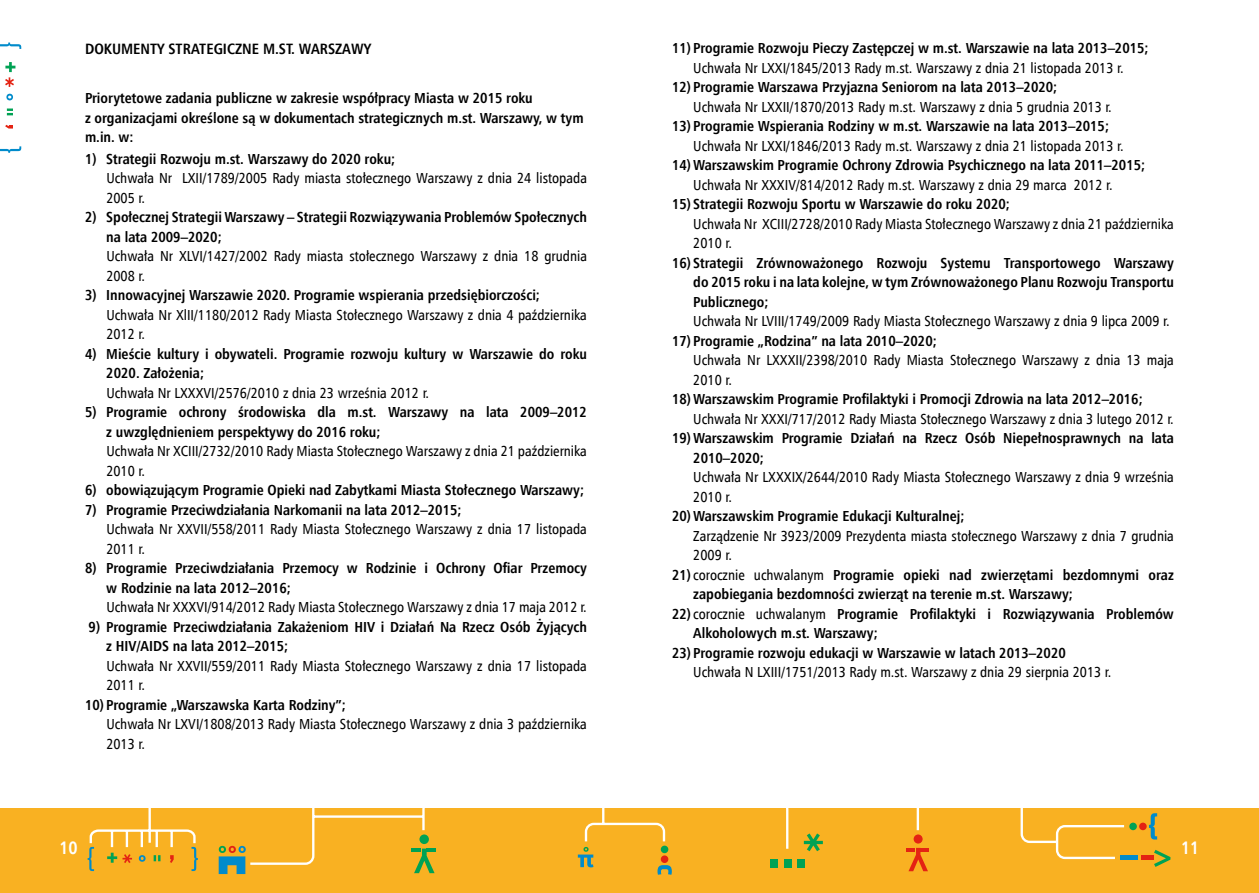
<style>
.page{position:relative;width:1259px;height:893px;background:#fff}
.page>*{position:absolute;margin:0;border:0;box-sizing:border-box;transform-origin:0 0}
.t1{font:700 18px "Humnst 777 Cn TL";color:#fff}
.t2{font:700 15px "Humnst 777 Cn EU";color:#000}
.t3{font:700 14.55px/19.5px "Humnst 777 Cn EU";color:#000}
.t4{font:14.55px/19.5px "Humnst 777 Cn EU";color:#000}
.s1{font-weight:400}
</style>
<div class="page">
<div style="left:0;top:808px;width:1259px;height:85px;background:#f9b122"></div>
<svg style="left:89px;top:808px;width:1037px;height:58px"></svg>
<svg style="left:411px;top:849px;width:25px;height:24px"></svg>
<div style="left:419px;top:834px;width:10px;height:10px;background:#00a254;border-radius:50%"></div>
<svg style="left:906px;top:848px;width:23px;height:23px"></svg>
<div style="left:913px;top:834px;width:9px;height:9px;background:#e42313;border-radius:50%"></div>
<svg style="left:88px;top:847px;width:6px;height:24px"></svg>
<svg style="left:191px;top:847px;width:7px;height:24px"></svg>
<svg style="left:578px;top:847px;width:15px;height:20px"></svg>
<svg style="left:107px;top:853px;width:25px;height:10px"></svg>
<svg style="left:139px;top:855px;width:7px;height:7px"></svg>
<svg style="left:154px;top:855px;width:6px;height:6px"></svg>
<svg style="left:170px;top:855px;width:4px;height:8px"></svg>
<hr style="left:1120px;top:856px;width:18px;height:4px;background:#008bcb">
<hr style="left:1141px;top:856px;width:13px;height:4px;background:#e42313">
<svg style="left:1154px;top:850px;width:16px;height:17px"></svg>
<svg style="left:219px;top:846px;width:27px;height:28px"></svg>
<div style="left:770px;top:859px;width:7px;height:9px;background:#00a254"></div>
<div style="left:784px;top:859px;width:7px;height:9px;background:#00a254"></div>
<div style="left:797px;top:859px;width:7px;height:9px;background:#00a254"></div>
<svg style="left:804px;top:833px;width:19px;height:18px"></svg>
<div style="left:1129px;top:823px;width:8px;height:7px;background:#00a254;border-radius:50%"></div>
<div style="left:1139px;top:823px;width:7px;height:7px;background:#e42313;border-radius:50%"></div>
<svg style="left:1149px;top:813px;width:8px;height:26px"></svg>
<div style="left:661px;top:846px;width:7px;height:7px;background:#00a254;border-radius:50%"></div>
<div style="left:661px;top:855px;width:7px;height:8px;background:#e42313;border-radius:50%"></div>
<svg style="left:657px;top:865px;width:15px;height:10px"></svg>
<svg style="left:0;top:43px;width:21px;height:6px"></svg>
<svg style="left:0;top:146px;width:21px;height:7px"></svg>
<svg style="left:5px;top:62px;width:10px;height:25px"></svg>
<svg style="left:6px;top:94px;width:7px;height:6px"></svg>
<svg style="left:7px;top:109px;width:6px;height:6px"></svg>
<svg style="left:5px;top:125px;width:8px;height:4px"></svg>
<p class="t2" style="left:85px;top:39px;width:288px">DOKUMENTY STRATEGICZNE M.ST. WARSZAWY</p>
<p class="t3" style="left:85px;top:88px;width:500px">Priorytetowe zadania publiczne w zakresie współpracy Miasta w 2015 roku<br>z organizacjami określone są w dokumentach strategicznych m.st. Warszawy, w tym m.in. w:</p>
<p class="t3" style="left:85px;top:149px;width:312px">1) Strategii Rozwoju m.st. Warszawy do 2020 roku;</p>
<p class="t4" style="left:106px;top:168px;width:482px">Uchwała Nr LXII/1789/2005 Rady miasta stołecznego Warszawy z dnia 24 listopada<br>2005 r.</p>
<p class="t3" style="left:106px;top:207px;width:482px;text-indent:-21px">2) Społecznej Strategii Warszawy – Strategii Rozwiązywania Problemów Społecznych na lata 2009–2020;</p>
<p class="t4" style="left:106px;top:246px;width:482px">Uchwała Nr XLVI/1427/2002 Rady miasta stołecznego Warszawy z dnia 18 grudnia<br>2008 r.</p>
<p class="t3" style="left:85px;top:285px;width:456px">3) Innowacyjnej Warszawie 2020. Programie wspierania przedsiębiorczości;</p>
<p class="t4" style="left:106px;top:305px;width:482px">Uchwała Nr XlII/1180/2012 Rady Miasta Stołecznego Warszawy z dnia 4 października<br>2012 r.</p>
<p class="t3" style="left:106px;top:344px;width:482px;text-indent:-21px">4) Mieście kultury i obywateli. Programie rozwoju kultury w Warszawie do roku<br>2020. Założenia;</p>
<p class="t4" style="left:106px;top:383px;width:324px">Uchwała Nr LXXXVI/2576/2010 z dnia 23 września 2012 r.</p>
<p class="t3" style="left:106px;top:402px;width:482px;text-indent:-21px">5) Programie ochrony środowiska dla m.st. Warszawy na lata 2009–2012 z uwzględnieniem perspektywy do 2016 roku;</p>
<p class="t4" style="left:106px;top:441px;width:482px">Uchwała Nr XCIII/2732/2010 Rady Miasta Stołecznego Warszawy z dnia 21 października<br>2010 r.</p>
<p class="t3" style="left:85px;top:480px;width:500px">6) obowiązującym Programie Opieki nad Zabytkami Miasta Stołecznego Warszawy;</p>
<p class="t3" style="left:85px;top:500px;width:378px">7) Programie Przeciwdziałania Narkomanii na lata 2012–2015;</p>
<p class="t4" style="left:106px;top:519px;width:482px">Uchwała Nr XXVII/558/2011 Rady Miasta Stołecznego Warszawy z dnia 17 listopada<br>2011 r.</p>
<p class="t3" style="left:106px;top:558px;width:482px;text-indent:-21px">8) Programie Przeciwdziałania Przemocy w Rodzinie i Ochrony Ofiar Przemocy w Rodzinie na lata 2012–2016;</p>
<p class="t4" style="left:106px;top:597px;width:482px">Uchwała Nr XXXVI/914/2012 Rady Miasta Stołecznego Warszawy z dnia 17 maja 2012 r.</p>
<p class="t3" style="left:106px;top:617px;width:482px;text-indent:-18px">9) Programie Przeciwdziałania Zakażeniom HIV i Działań Na Rzecz Osób Żyjących z HIV/AIDS na lata 2012–2015;</p>
<p class="t4" style="left:106px;top:656px;width:482px">Uchwała Nr XXVII/559/2011 Rady Miasta Stołecznego Warszawy z dnia 17 listopada<br>2011 r.</p>
<p class="t3" style="left:85px;top:695px;width:262px">10) Programie „Warszawska Karta Rodziny”;</p>
<p class="t4" style="left:106px;top:714px;width:482px">Uchwała Nr LXVI/1808/2013 Rady Miasta Stołecznego Warszawy z dnia 3 października<br>2013 r.</p>
<p class="t1" style="left:60px;top:836px;width:20px">10</p>
<p class="t3" style="left:672px;top:39px;width:478px">11) Programie Rozwoju Pieczy Zastępczej w m.st. Warszawie na lata 2013–2015;</p>
<p class="t4" style="left:693px;top:58px;width:432px">Uchwała Nr LXXI/1845/2013 Rady m.st. Warszawy z dnia 21 listopada 2013 r.</p>
<p class="t3" style="left:672px;top:78px;width:387px">12) Programie Warszawa Przyjazna Seniorom na lata 2013–2020;</p>
<p class="t4" style="left:693px;top:97px;width:420px">Uchwała Nr LXXII/1870/2013 Rady m.st. Warszawy z dnia 5 grudnia 2013 r.</p>
<p class="t3" style="left:672px;top:117px;width:438px">13) Programie Wspierania Rodziny w m.st. Warszawie na lata 2013–2015;</p>
<p class="t4" style="left:693px;top:136px;width:432px">Uchwała Nr LXXI/1846/2013 Rady m.st. Warszawy z dnia 21 listopada 2013 r.</p>
<p class="t3" style="left:672px;top:156px;width:475px">14) Warszawskim Programie Ochrony Zdrowia Psychicznego na lata 2011–2015;</p>
<p class="t4" style="left:693px;top:175px;width:421px">Uchwała Nr XXXIV/814/2012 Rady m.st. Warszawy z dnia 29 marca 2012 r.</p>
<p class="t3" style="left:672px;top:195px;width:339px">15) Strategii Rozwoju Sportu w Warszawie do roku 2020;</p>
<p class="t4" style="left:693px;top:214px;width:482px">Uchwała Nr XCIII/2728/2010 Rady Miasta Stołecznego Warszawy z dnia 21 października<br>2010 r.</p>
<p class="t3" style="left:693px;top:253px;width:482px;text-align:justify;text-indent:-21px">16) Strategii Zrównoważonego Rozwoju Systemu Transportowego Warszawy do 2015 roku i na lata kolejne, w tym Zrównoważonego Planu Rozwoju Transportu Publicznego;</p>
<p class="t4" style="left:693px;top:312px;width:478px">Uchwała Nr LVIII/1749/2009 Rady Miasta Stołecznego Warszawy z dnia 9 lipca 2009 r.</p>
<p class="t3" style="left:672px;top:331px;width:266px">17) Programie „Rodzina” na lata 2010–2020;</p>
<p class="t4" style="left:693px;top:351px;width:482px">Uchwała Nr LXXXII/2398/2010 Rady Miasta Stołecznego Warszawy z dnia 13 maja<br>2010 r.</p>
<p class="t3" style="left:672px;top:390px;width:472px">18) Warszawskim Programie Profilaktyki i Promocji Zdrowia na lata 2012–2016;</p>
<p class="t4" style="left:693px;top:409px;width:482px">Uchwała Nr XXXI/717/2012 Rady Miasta Stołecznego Warszawy z dnia 3 lutego 2012 r.</p>
<p class="t3" style="left:693px;top:429px;width:482px;text-indent:-21px">19) Warszawskim Programie Działań na Rzecz Osób Niepełnosprawnych na lata<br>2010–2020;</p>
<p class="t4" style="left:693px;top:468px;width:482px">Uchwała Nr LXXXIX/2644/2010 Rady Miasta Stołecznego Warszawy z dnia 9 września<br>2010 r.</p>
<p class="t3" style="left:672px;top:507px;width:294px">20) Warszawskim Programie Edukacji Kulturalnej;</p>
<p class="t4" style="left:693px;top:526px;width:482px">Zarządzenie Nr 3923/2009 Prezydenta miasta stołecznego Warszawy z dnia 7 grudnia<br>2009 r.</p>
<p class="t3" style="left:693px;top:565px;width:482px;text-indent:-21px">21) <span class="s1">corocznie uchwalanym</span> Programie opieki nad zwierzętami bezdomnymi oraz zapobiegania bezdomności zwierząt na terenie m.st. Warszawy;</p>
<p class="t3" style="left:693px;top:604px;width:482px;text-indent:-21px">22) <span class="s1">corocznie uchwalanym</span> Programie Profilaktyki i Rozwiązywania Problemów<br>Alkoholowych m.st. Warszawy;</p>
<p class="t3" style="left:672px;top:643px;width:395px">23) Programie rozwoju edukacji w Warszawie w latach 2013–2020</p>
<p class="t4" style="left:693px;top:663px;width:419px">Uchwała N LXIII/1751/2013 Rady m.st. Warszawy z dnia 29 sierpnia 2013 r.</p>
<p class="t1" style="left:1181px;top:836px;width:20px">11</p>
</div>
